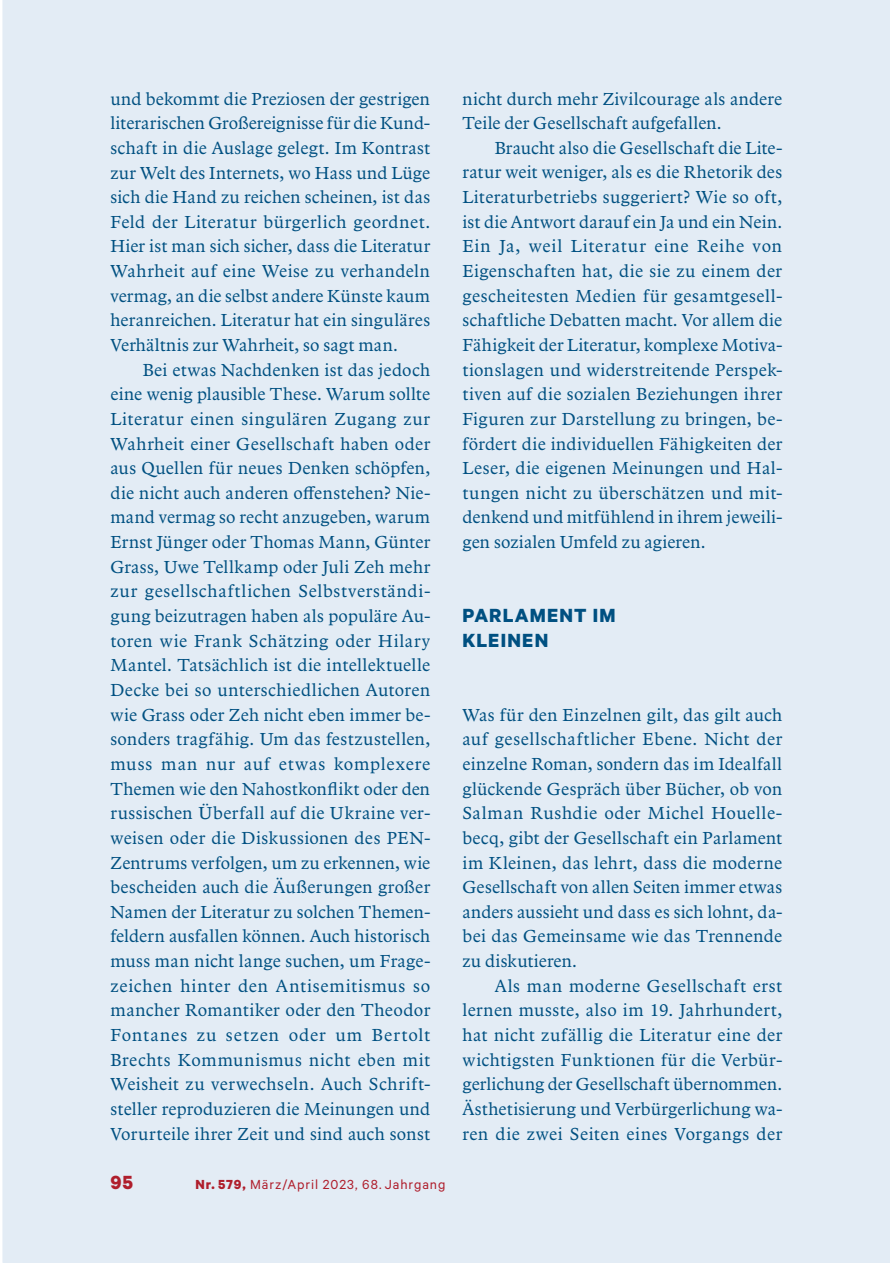
<style>
.page{position:relative;width:893px;height:1263px;background:#fff}
.page>*{position:absolute;margin:0;border:0;box-sizing:border-box;transform-origin:0 0}
.t1{font:700 21.45px/24.6px "Calibre";letter-spacing:.055em;color:#005081}
.t2{font:700 21.45px "Calibre";color:#af1e2c}
.t3{font:18px/24.6px "Arbesco DT";letter-spacing:.015em;color:#005081;text-align:justify}
.t4{font:14.85px "Calibre";letter-spacing:.06em;color:#af1e2c}
.s1{font-weight:700}
</style>
<div class="page">
<div style="left:3px;top:0;width:887px;height:1263px;background:#e3ecf5"></div>
<p class="t3" style="left:110px;top:88px;width:321px">und bekommt die Preziosen der gestrigen literarischen Großereignisse für die Kund&shy;schaft in die Auslage gelegt. Im Kontrast zur Welt des Internets, wo Hass und Lüge sich die Hand zu reichen scheinen, ist das Feld der Literatur bürgerlich geordnet.<br>Hier ist man sich sicher, dass die Literatur Wahrheit auf eine Weise zu verhandeln vermag, an die selbst andere Künste kaum heranreichen. Literatur hat ein singuläres Verhältnis zur Wahrheit, so sagt man.</p>
<p class="t3" style="left:110px;top:359px;width:321px;text-indent:32px">Bei etwas Nachdenken ist das jedoch eine wenig plausible These. Warum sollte Literatur einen singulären Zugang zur Wahrheit einer Gesellschaft haben oder aus Quellen für neues Denken schöpfen, die nicht auch anderen offenstehen? Nie&shy;mand vermag so recht anzugeben, warum Ernst Jünger oder Thomas Mann, Günter Grass, Uwe Tellkamp oder Juli Zeh mehr zur gesellschaftlichen Selbstverständi&shy;gung beizutragen haben als populäre Au&shy;toren wie Frank Schätzing oder Hilary Mantel. Tatsächlich ist die intellektuelle Decke bei so unterschiedlichen Autoren wie Grass oder Zeh nicht eben immer be&shy;sonders tragfähig. Um das festzustellen, muss man nur auf etwas komplexere Themen wie den Nahostkonflikt oder den russischen Überfall auf die Ukraine ver&shy;weisen oder die Diskussionen des PEN-Zentrums verfolgen, um zu erkennen, wie bescheiden auch die Äußerungen großer Namen der Literatur zu solchen Themen&shy;feldern ausfallen können. Auch historisch muss man nicht lange suchen, um Frage&shy;zeichen hinter den Antisemitismus so mancher Romantiker oder den Theodor Fontanes zu setzen oder um Bertolt Brechts Kommunismus nicht eben mit Weisheit zu verwechseln. Auch Schrift&shy;steller reproduzieren die Meinungen und Vorurteile ihrer Zeit und sind auch sonst</p>
<p class="t2" style="left:110px;top:1169px;width:24px">95</p>
<p class="t4" style="left:195px;top:1179px;width:251px"><span class="s1">Nr. 579,</span> März/April 2023, 68. Jahrgang</p>
<p class="t3" style="left:462px;top:87px;width:321px">nicht durch mehr Zivilcourage als andere<br>Teile der Gesellschaft aufgefallen.</p>
<p class="t3" style="left:462px;top:137px;width:321px;text-indent:32px">Braucht also die Gesellschaft die Lite&shy;ratur weit weniger, als es die Rhetorik des Literaturbetriebs suggeriert? Wie so oft, ist die Antwort darauf ein Ja und ein Nein.<br>Ein Ja, weil Literatur eine Reihe von Eigenschaften hat, die sie zu einem der gescheitesten Medien für gesamtgesell&shy;schaftliche Debatten macht. Vor allem die Fähigkeit der Literatur, komplexe Motiva&shy;tionslagen und widerstreitende Perspek&shy;tiven auf die sozialen Beziehungen ihrer Figuren zur Darstellung zu bringen, be&shy;fördert die individuellen Fähigkeiten der Leser, die eigenen Meinungen und Hal&shy;tungen nicht zu überschätzen und mit&shy;denkend und mitfühlend in ihrem jeweili&shy;gen sozialen Umfeld zu agieren.</p>
<p class="t1" style="left:462px;top:602px;width:155px">PARLAMENT IM<br>KLEINEN</p>
<p class="t3" style="left:462px;top:704px;width:321px">Was für den Einzelnen gilt, das gilt auch auf gesellschaftlicher Ebene. Nicht der einzelne Roman, sondern das im Idealfall glückende Gespräch über Bücher, ob von Salman Rushdie oder Michel Houelle&shy;becq, gibt der Gesellschaft ein Parlament im Kleinen, das lehrt, dass die moderne Gesellschaft von allen Seiten immer etwas anders aussieht und dass es sich lohnt, da&shy;bei das Gemeinsame wie das Trennende zu diskutieren.</p>
<p class="t3" style="left:462px;top:975px;width:321px;text-indent:32px">Als man moderne Gesellschaft erst lernen musste, also im 19. Jahrhundert, hat nicht zufällig die Literatur eine der wichtigsten Funktionen für die Verbür&shy;gerlichung der Gesellschaft übernommen.<br>Ästhetisierung und Verbürgerlichung wa&shy;ren die zwei Seiten eines Vorgangs der</p>
</div>
